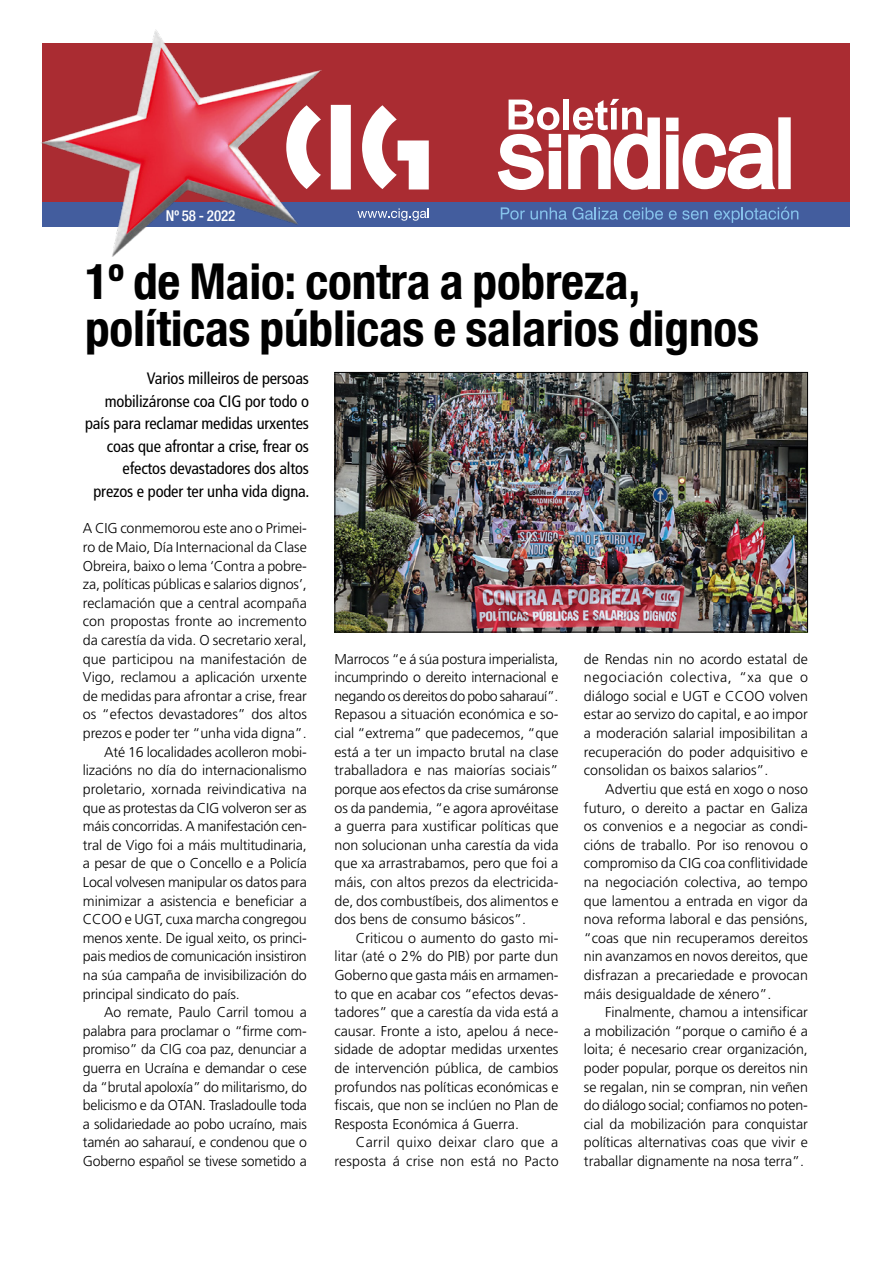
<style>
.page{position:relative;width:893px;height:1263px;background:#fff}
.page>*{position:absolute;margin:0;border:0;box-sizing:border-box;transform-origin:0 0}
.Título_28{font:700 condensed 49.5px/47.5px "Helvetica Neue LT Com";letter-spacing:-.005em;color:#000}
.Entradilla{font:condensed 16.5px/22.5px "Frutiger LT Std";letter-spacing:-.01em;color:#000;text-align:right}
.t1{font:500 condensed 15px "Helvetica Neue LT Com";letter-spacing:-.005em;color:#fff}
._0{font:300 14.25px/18.6px "Frutiger LT Std";letter-spacing:-.005em;color:#000;text-align:justify}
._0_-_Sen{font:300 14.25px/18.6px "Frutiger LT Std";letter-spacing:-.005em;color:#000;text-align:justify}
._0-2{font:300 14.25px/18.6px "Frutiger LT Std";letter-spacing:.015em;color:#000;text-align:right}
</style>
<div class="page">
<div style="left:43px;top:43px;width:807px;height:166px;background:#aa2c32"></div>
<div style="left:43px;top:202px;width:807px;height:25px;background:#435d9e"></div>
<svg style="left:357px;top:208px;width:72px;height:13px"></svg>
<svg style="left:498px;top:99px;width:293px;height:91px"></svg>
<svg style="left:330px;top:105px;width:99px;height:84px"></svg>
<svg style="left:501px;top:207px;width:24px;height:13px"></svg>
<svg style="left:531px;top:207px;width:132px;height:13px"></svg>
<svg style="left:714px;top:207px;width:84px;height:16px"></svg>
<svg style="left:669px;top:210px;width:39px;height:10px"></svg>
<img style="left:41px;top:29px;width:280px;height:227px">
<img style="left:336px;top:374px;width:470px;height:256px">
<div style="left:334px;top:372px;width:474px;height:260px;border:1px solid #000"></div>
<p class="t1" style="left:166px;top:207px;width:71px">Nº 58 - 2022</p>
<p class="Título_28" style="left:85px;top:258px;width:675px">1º de Maio: contra a pobreza, políticas públicas e salarios dignos</p>
<p class="Entradilla" style="left:85px;top:367px;width:226px">Varios milleiros de persoas mobilizáronse coa CIG por todo o país para reclamar medidas urxentes coas que afrontar a crise, frear os efectos devastadores dos altos prezos e poder ter unha vida digna.</p>
<p class="_0_-_Sen" style="left:83px;top:519px;width:225px">A CIG conmemorou este ano o Primei&shy;ro de Maio, Día Internacional da Clase Obreira, baixo o lema ‘Contra a pobre&shy;za, políticas públicas e salarios dignos’, reclamación que a central acompaña con propostas fronte ao incremento da carestía da vida. O secretario xeral, que participou na manifestación de Vigo, reclamou a aplicación urxente de medidas para afrontar a crise, frear os “efectos devastadores” dos altos prezos e poder ter “unha vida digna”.</p>
<p class="_0" style="left:83px;top:743px;width:226px;text-indent:21px">Até 16 localidades acolleron mobi&shy;lizacións no día do internacionalismo proletario, xornada reivindicativa na que as protestas da CIG volveron ser as máis concorridas. A manifestación cen&shy;tral de Vigo foi a máis multitudinaria, a pesar de que o Concello e a Policía Local volvesen manipular os datos para minimizar a asistencia e beneficiar a CCOO e UGT, cuxa marcha congregou menos xente. De igual xeito, os princi&shy;pais medios de comunicación insistiron na súa campaña de invisibilización do principal sindicato do país.</p>
<p class="_0" style="left:83px;top:1003px;width:225px;text-indent:21px">Ao remate, Paulo Carril tomou a palabra para proclamar o “firme com&shy;promiso” da CIG coa paz, denunciar a guerra en Ucraína e demandar o cese da “brutal apoloxía” do militarismo, do belicismo e da OTAN. Trasladoulle toda a solidariedade ao pobo ucraíno, mais tamén ao saharauí, e condenou que o Goberno español se tivese sometido a</p>
<p class="_0" style="left:334px;top:650px;width:225px">Marrocos “e á súa postura imperialista, incumprindo o dereito internacional e negando os dereitos do pobo saharauí”.</p>
<p class="_0_-_Sen" style="left:334px;top:705px;width:226px">Repasou a situación económica e so&shy;cial “extrema” que padecemos, “que está a ter un impacto brutal na clase traballadora e nas maiorías sociais” porque aos efectos da crise sumáronse os da pandemia, “e agora aprovéitase a guerra para xustificar políticas que non solucionan unha carestía da vida que xa arrastrabamos, pero que foi a máis, con altos prezos da electricida&shy;de, dos combustíbeis, dos alimentos e dos bens de consumo básicos”.</p>
<p class="_0" style="left:334px;top:929px;width:225px;text-indent:21px">Criticou o aumento do gasto mi&shy;litar (até o 2% do PIB) por parte dun Goberno que gasta máis en armamen&shy;to que en acabar cos “efectos devas&shy;tadores” que a carestía da vida está a causar. Fronte a isto, apelou á nece&shy;sidade de adoptar medidas urxentes de intervención pública, de cambios profundos nas políticas económicas e fiscais, que non se inclúen no Plan de Resposta Económica á Guerra.</p>
<p class="_0-2" style="left:334px;top:1133px;width:226px">Carril quixo deixar claro que a resposta á crise non está no Pacto</p>
<p class="_0" style="left:584px;top:650px;width:226px">de Rendas nin no acordo estatal de negociación colectiva, “xa que o diálogo social e UGT e CCOO volven estar ao servizo do capital, e ao impor a moderación salarial imposibilitan a recuperación do poder adquisitivo e consolidan os baixos salarios”.</p>
<p class="_0" style="left:584px;top:780px;width:225px;text-indent:21px">Advertiu que está en xogo o noso futuro, o dereito a pactar en Galiza os convenios e a negociar as condi&shy;cións de traballo. Por iso renovou o compromiso da CIG coa conflitividade na negociación colectiva, ao tempo que lamentou a entrada en vigor da nova reforma laboral e das pensións, “coas que nin recuperamos dereitos nin avanzamos en novos dereitos, que disfrazan a precariedade e provocan máis desigualdade de xénero”.</p>
<p class="_0" style="left:584px;top:1003px;width:225px;text-indent:21px">Finalmente, chamou a intensificar a mobilización “porque o camiño é a loita; é necesario crear organización, poder popular, porque os dereitos nin se regalan, nin se compran, nin veñen do diálogo social; confiamos no poten&shy;cial da mobilización para conquistar políticas alternativas coas que vivir e traballar dignamente na nosa terra”.</p>
</div>
